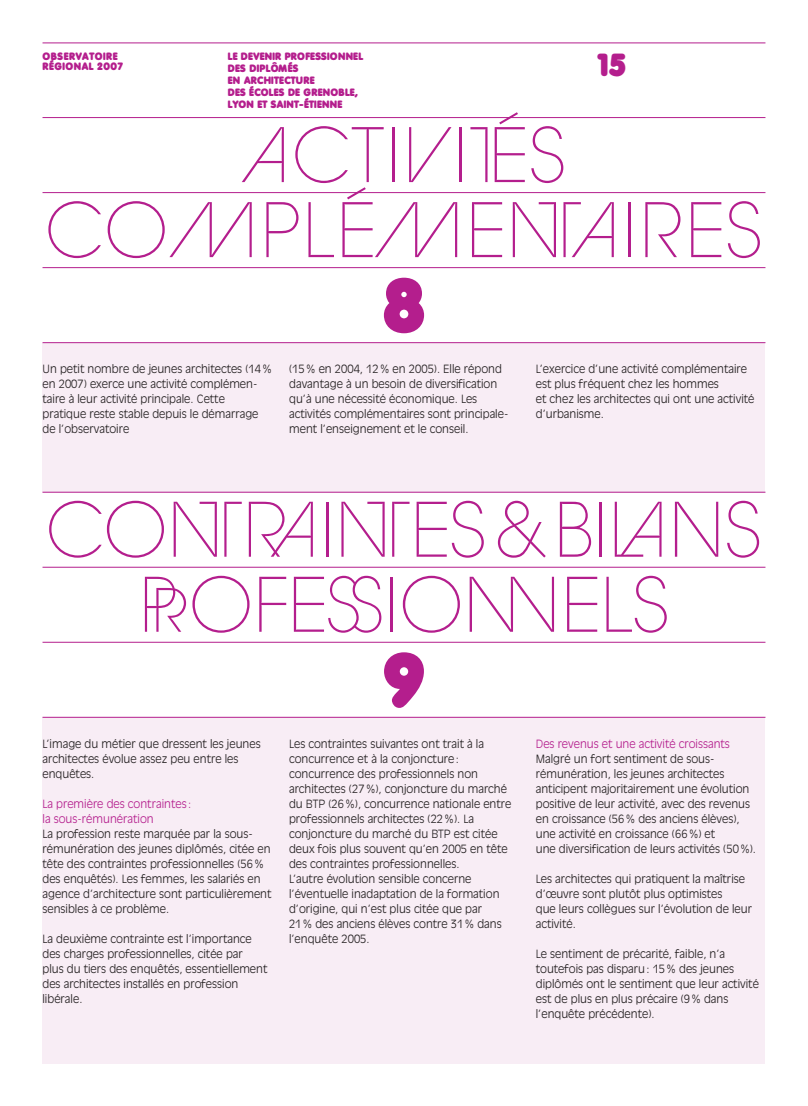
<style>
.page{position:relative;width:808px;height:1106px;background:#fff}
.page>*{position:absolute;margin:0;border:0;box-sizing:border-box;transform-origin:0 0}
.t1{font:200 75px/75px "Avant Garde";letter-spacing:-.01em;color:#b41e8d;text-align:center}
.t2{font:900 75px "VAG Rounded";color:#b41e8d}
.t3{font:900 31.5px "VAG Rounded";color:#b41e8d}
.t4{font:300 11.25px/15px "Antique Olive";color:#231f20}
.t5{font:300 11.25px/15px "Antique Olive";color:#b41e8d}
.t6{font:900 10.5px/12px "VAG Rounded";letter-spacing:.025em;color:#b41e8d}
.t7{font:900 10.5px/10.5px "VAG Rounded";letter-spacing:.05em;color:#b41e8d}
.s1{font-family:"Avant Garde Lig"}
</style>
<div class="page">
<hr style="left:43px;top:43px;width:722px;height:1px;background:#b41e8d">
<hr style="left:43px;top:117px;width:722px;height:1px;background:#b41e8d">
<div style="left:43px;top:717px;width:722px;height:346px;background:#f8edf5"></div>
<hr style="left:43px;top:642px;width:722px;height:1px;background:#b41e8d">
<hr style="left:43px;top:717px;width:722px;height:1px;background:#b41e8d">
<hr style="left:43px;top:567px;width:722px;height:1px;background:#b41e8d">
<div style="left:43px;top:343px;width:722px;height:149px;background:#f8edf5"></div>
<hr style="left:43px;top:267px;width:722px;height:1px;background:#b41e8d">
<hr style="left:43px;top:342px;width:722px;height:1px;background:#b41e8d">
<hr style="left:43px;top:192px;width:722px;height:1px;background:#b41e8d">
<hr style="left:43px;top:492px;width:722px;height:1px;background:#b41e8d">
<p class="t7" style="left:43px;top:50px;width:82px">OBSERVATOIRE<br>RÉGIONAL 2007</p>
<p class="t6" style="left:228px;top:50px;width:137px">LE DEVENIR PROFESSIONNEL<br>DES DIPLÔMÉS<br>EN ARCHITECTURE<br>DES ÉCOLES DE GRENOBLE,<br>LYON ET SAINT-ÉTIENNE</p>
<h2 class="t3" style="left:598px;top:46px;width:29px">15</h2>
<h1 class="t1" style="left:44px;top:119px;width:721px"><span class="s1">A</span>CTI<span class="s1">V</span>I<span class="s1">6</span>ÉS<br>CO<span class="s1">M</span>PLÉ<span class="s1">M</span>E<span class="s1">NA</span>IRES</h1>
<h1 class="t2" style="left:383px;top:260px;width:43px">8</h1>
<p class="t4" style="left:43px;top:361px;width:231px">Un petit nombre de jeunes architectes (14% en 2007) exerce une activité complémen&shy;taire à leur activité principale. Cette<br>pratique reste stable depuis le démarrage de l’observatoire</p>
<p class="t4" style="left:289px;top:361px;width:221px">(15% en 2004, 12% en 2005). Elle répond davantage à un besoin de diversification qu’à une nécessité économique. Les activités complémentaires sont principale&shy;ment l’enseignement et le conseil.</p>
<p class="t4" style="left:536px;top:361px;width:220px">L’exercice d’une activité complémentaire est plus fréquent chez les hommes<br>et chez les architectes qui ont une activité d’urbanisme.</p>
<h1 class="t1" style="left:45px;top:493px;width:719px">CO<span class="s1">NR</span>I<span class="s1">N</span>ES&amp;BI<span class="s1">L</span>NS<br><span class="s1">P</span>OFE<span class="s1">$</span>IO<span class="s1">X</span>ELS</h1>
<h1 class="t2" style="left:384px;top:635px;width:42px">9</h1>
<p class="t4" style="left:43px;top:736px;width:220px">L’image du métier que dressent les jeunes architectes évolue assez peu entre les enquêtes.</p>
<p class="t5" style="left:43px;top:796px;width:150px">La première des contraintes : la sous-rémunération</p>
<p class="t4" style="left:42px;top:826px;width:231px">La profession reste marquée par la sous&shy;rémunération des jeunes diplômés, citée en tête des contraintes professionnelles (56% des enquêtés). Les femmes, les salariés en agence d’architecture sont particulièrement sensibles à ce problème.</p>
<p class="t4" style="left:42px;top:931px;width:226px">La deuxième contrainte est l’importance des charges professionnelles, citée par<br>plus du tiers des enquêtés, essentiellement des architectes installés en profession libérale.</p>
<p class="t4" style="left:289px;top:736px;width:224px">Les contraintes suivantes ont trait à la concurrence et à la conjoncture: concurrence des professionnels non architectes (27%), conjoncture du marché du BTP (26%), concurrence nationale entre professionnels architectes (22%). La conjoncture du marché du BTP est citée deux fois plus souvent qu’en 2005 en tête des contraintes professionnelles.<br>L’autre évolution sensible concerne l’éventuelle inadaptation de la formation d’origine, qui n’est plus citée que par<br>21% des anciens élèves contre 31% dans l’enquête 2005.</p>
<p class="t5" style="left:536px;top:736px;width:196px">Des revenus et une activité croissants</p>
<p class="t4" style="left:536px;top:751px;width:222px">Malgré un fort sentiment de sous&shy;rémunération, les jeunes architectes anticipent majoritairement une évolution positive de leur activité, avec des revenus en croissance (56% des anciens élèves), une activité en croissance (66%) et<br>une diversification de leurs activités (50%).</p>
<p class="t4" style="left:536px;top:871px;width:218px">Les architectes qui pratiquent la maîtrise d’œuvre sont plutôt plus optimistes<br>que leurs collègues sur l’évolution de leur activité.</p>
<p class="t4" style="left:536px;top:946px;width:225px">Le sentiment de précarité, faible, n’a toutefois pas disparu: 15% des jeunes diplômés ont le sentiment que leur activité est de plus en plus précaire (9% dans l’enquête précédente).</p>
</div>
